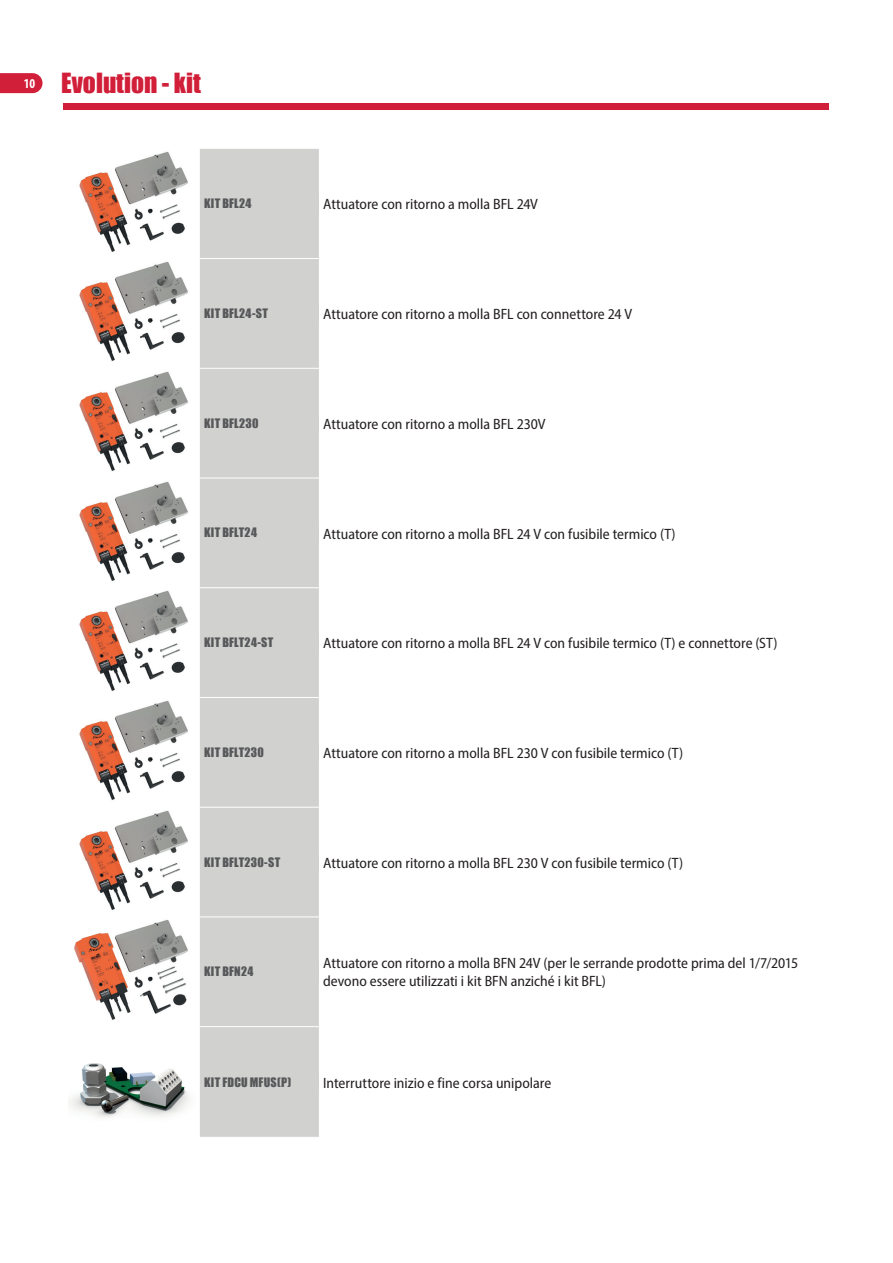
<style>
.page{position:relative;width:893px;height:1263px;background:#fff}
.page>*{position:absolute;margin:0;border:0;box-sizing:border-box;transform-origin:0 0}
.t1{font:25.5px "Impact";color:#d11e39}
.t2{font:semi-condensed 15px/18px "Myriad Pro";color:#231f20}
.t3{font:12px "Impact";letter-spacing:.03em;color:#57585a}
</style>
<div class="page">
<div style="left:64px;top:103px;width:765px;height:6px;background:#d11e39"></div>
<svg style="left:0;top:73px;width:43px;height:20px"></svg>
<div style="left:200px;top:149px;width:119px;height:988px;background:#d1d1d0"></div>
<hr style="left:200px;top:258px;width:119px;height:1px;background:#fff">
<hr style="left:200px;top:368px;width:119px;height:1px;background:#fff">
<hr style="left:200px;top:478px;width:119px;height:1px;background:#fff">
<hr style="left:200px;top:587px;width:119px;height:1px;background:#fff">
<hr style="left:200px;top:697px;width:119px;height:1px;background:#fff">
<hr style="left:200px;top:807px;width:119px;height:1px;background:#fff">
<hr style="left:200px;top:916px;width:119px;height:1px;background:#fff">
<hr style="left:200px;top:1026px;width:119px;height:1px;background:#fff">
<img style="left:68px;top:151px;width:122px;height:967px">
<div style="left:204px;top:197px;width:115px;height:15px;background:#d1d1d0"></div>
<div style="left:204px;top:306px;width:115px;height:15px;background:#d1d1d0"></div>
<div style="left:204px;top:416px;width:115px;height:15px;background:#d1d1d0"></div>
<div style="left:204px;top:526px;width:115px;height:15px;background:#d1d1d0"></div>
<div style="left:204px;top:636px;width:115px;height:15px;background:#d1d1d0"></div>
<div style="left:204px;top:745px;width:115px;height:15px;background:#d1d1d0"></div>
<div style="left:204px;top:855px;width:115px;height:15px;background:#d1d1d0"></div>
<div style="left:204px;top:965px;width:115px;height:15px;background:#d1d1d0"></div>
<div style="left:204px;top:1075px;width:115px;height:15px;background:#d1d1d0"></div>
<h1 class="t1" style="left:24px;top:63px;width:179px"><sup>10</sup> Evolution - kit</h1>
<p class="t3" style="left:204px;top:194px;width:49px">KIT BFL24</p>
<p class="t2" style="left:323px;top:195px;width:216px">Attuatore con ritorno a molla BFL 24V</p>
<p class="t3" style="left:204px;top:304px;width:65px">KIT BFL24-ST</p>
<p class="t2" style="left:323px;top:305px;width:311px">Attuatore con ritorno a molla BFL con connettore 24 V</p>
<p class="t3" style="left:204px;top:414px;width:56px">KIT BFL230</p>
<p class="t2" style="left:323px;top:414px;width:224px">Attuatore con ritorno a molla BFL 230V</p>
<p class="t3" style="left:204px;top:523px;width:54px">KIT BFLT24</p>
<p class="t2" style="left:323px;top:524px;width:354px">Attuatore con ritorno a molla BFL 24 V con fusibile termico (T)</p>
<p class="t3" style="left:204px;top:633px;width:71px">KIT BFLT24-ST</p>
<p class="t2" style="left:323px;top:634px;width:456px">Attuatore con ritorno a molla BFL 24 V con fusibile termico (T) e connettore (ST)</p>
<p class="t3" style="left:204px;top:743px;width:61px">KIT BFLT230</p>
<p class="t2" style="left:323px;top:744px;width:361px">Attuatore con ritorno a molla BFL 230 V con fusibile termico (T)</p>
<p class="t3" style="left:204px;top:852px;width:78px">KIT BFLT230-ST</p>
<p class="t2" style="left:323px;top:853px;width:361px">Attuatore con ritorno a molla BFL 230 V con fusibile termico (T)</p>
<p class="t3" style="left:204px;top:962px;width:51px">KIT BFN24</p>
<p class="t2" style="left:323px;top:954px;width:476px">Attuatore con ritorno a molla BFN 24V (per le serrande prodotte prima del 1/7/2015 devono essere utilizzati i kit BFN anziché i kit BFL)</p>
<p class="t3" style="left:204px;top:1072px;width:89px">KIT FDCU MFUS(P)</p>
<p class="t2" style="left:323px;top:1073px;width:230px">Interruttore inizio e fine corsa unipolare</p>
</div>
